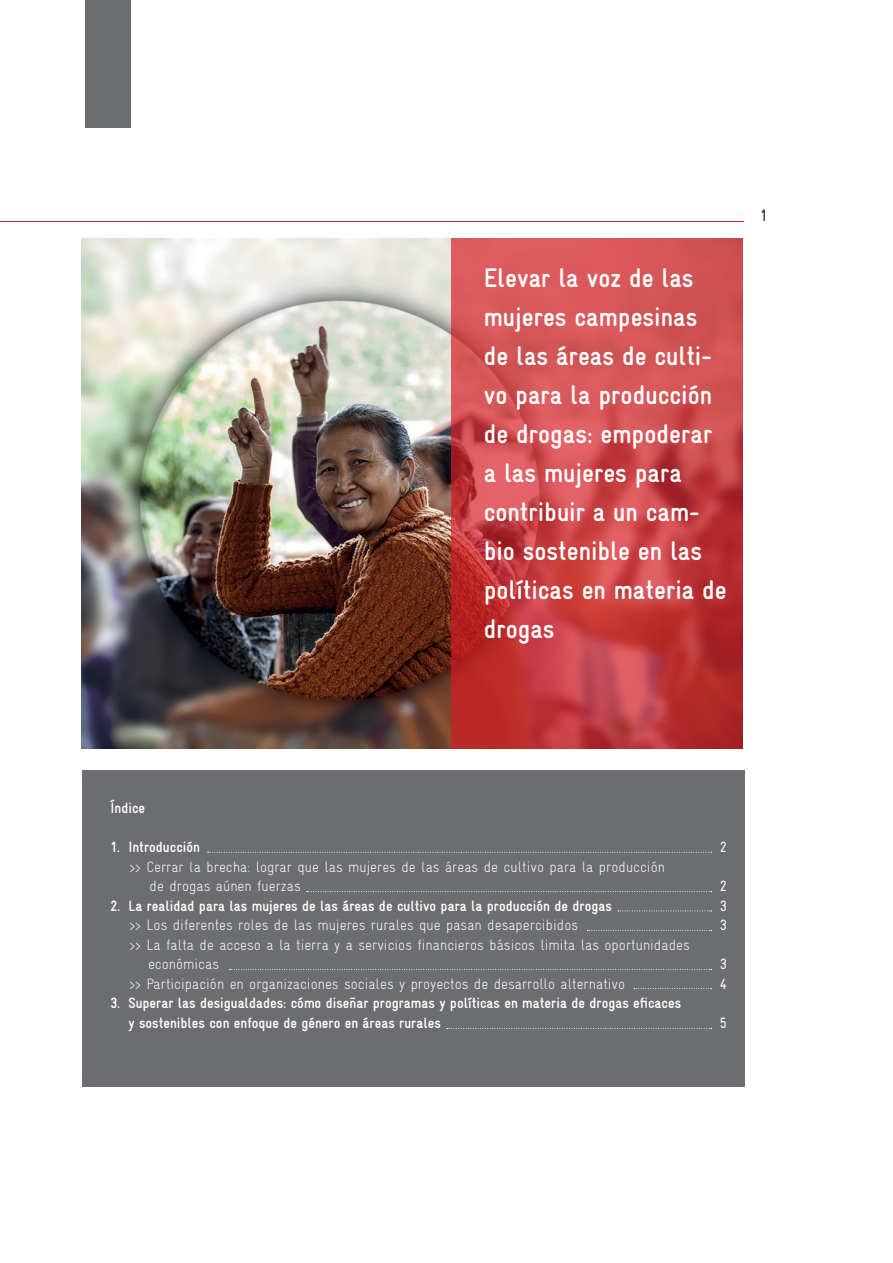
<style>
.page{position:relative;width:893px;height:1263px;background:#fff}
.page>*{position:absolute;margin:0;border:0;box-sizing:border-box;transform-origin:0 0}
.t1{font:700 condensed 27px/39px "Gravur";color:#fff}
.t2{font:condensed 16.5px "Gravur";color:#231f20}
.t3{font:300 condensed 15px/19.5px "Gravur";color:#fff}
.t4{font:700 condensed 15px/19.5px "Gravur";color:#fff}
.t5{font:condensed 15px "Gravur";color:#fff}
</style>
<div class="page">
<div style="left:82px;top:770px;width:662px;height:317px;background:#6c6d70"></div>
<img style="left:82px;top:238px;width:370px;height:510px">
<div style="left:85px;top:0;width:45px;height:128px;background:#6c6d70"></div>
<svg style="left:452px;top:238px;width:291px;height:510px;background:#c94648"></svg>
<hr style="left:0;top:221px;width:744px;height:1px;background:#d1232a">
<svg style="left:447px;top:1028px;width:265px;height:1px"></svg>
<svg style="left:208px;top:852px;width:504px;height:1px"></svg>
<svg style="left:307px;top:891px;width:405px;height:1px"></svg>
<svg style="left:618px;top:910px;width:94px;height:1px"></svg>
<svg style="left:587px;top:930px;width:125px;height:1px"></svg>
<svg style="left:229px;top:969px;width:483px;height:1px"></svg>
<svg style="left:634px;top:988px;width:78px;height:1px"></svg>
<p class="t1" style="left:484px;top:259px;width:245px">Elevar la voz de las mujeres campesinas de las áreas de culti&shy;vo para la producción de drogas: empoderar a las mujeres para contribuir a un cam&shy;bio sostenible en las políticas en materia de drogas</p>
<p class="t2" style="left:760px;top:206px;width:9px">1</p>
<p class="t4" style="left:111px;top:798px;width:36px">Índice</p>
<p class="t4" style="left:111px;top:837px;width:91px">1. Introducción</p>
<p class="t5" style="left:720px;top:839px;width:9px">2</p>
<p class="t3" style="left:150px;top:857px;width:517px;text-indent:-21px">›› Cerrar la brecha: lograr que las mujeres de las áreas de cultivo para la producción de drogas aúnen fuerzas</p>
<p class="t5" style="left:720px;top:878px;width:9px">2</p>
<p class="t4" style="left:111px;top:896px;width:503px">2. La realidad para las mujeres de las áreas de cultivo para la producción de drogas</p>
<p class="t5" style="left:720px;top:897px;width:9px">3</p>
<p class="t3" style="left:128px;top:915px;width:451px">›› Los diferentes roles de las mujeres rurales que pasan desapercibidos</p>
<p class="t5" style="left:720px;top:917px;width:9px">3</p>
<p class="t3" style="left:128px;top:935px;width:563px">›› La falta de acceso a la tierra y a servicios financieros básicos limita las oportunidades</p>
<p class="t3" style="left:148px;top:954px;width:72px">económicas</p>
<p class="t5" style="left:720px;top:956px;width:9px">3</p>
<p class="t3" style="left:128px;top:974px;width:498px">›› Participación en organizaciones sociales y proyectos de desarrollo alternativo</p>
<p class="t5" style="left:720px;top:975px;width:9px">4</p>
<p class="t4" style="left:128px;top:993px;width:554px;text-indent:-18px">3. Superar las desigualdades: cómo diseñar programas y políticas en materia de drogas eficaces y sostenibles con enfoque de género en áreas rurales</p>
<p class="t5" style="left:720px;top:1014px;width:9px">5</p>
</div>
